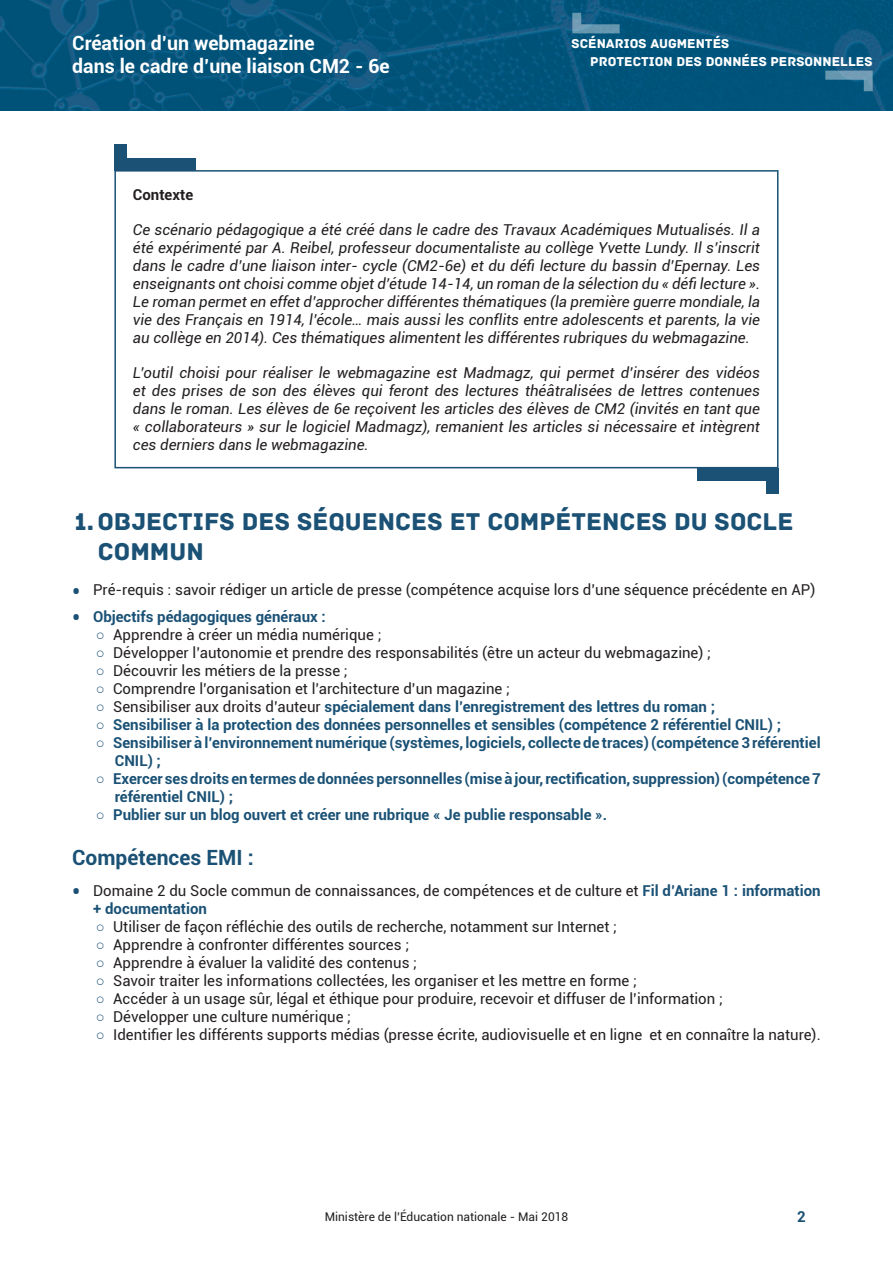
<style>
.page{position:relative;width:893px;height:1263px;background:#fff}
.page>*{position:absolute;margin:0;border:0;box-sizing:border-box;transform-origin:0 0}
.t1{font:25.5px/30px "Archive";color:#1a5175}
.Titre_2{font:700 21px "Roboto";color:#1a5175}
.t2{font:700 19.5px/23.4px "Roboto";color:#fff}
.t3{font:italic 15px/18px "Roboto";color:#231f20;text-align:justify}
.t4{font:15px/18px "Roboto";color:#231f20}
.Pagination{font:700 15px/18px "Roboto";color:#1a5175}
.t5{font:700 15px "Roboto";color:#231f20}
.t6{font:13.5px/18px "Archive";color:#fff}
.t7{font:12px "Roboto";color:#231f20}
.s1{font-weight:700;font-size:22.5px;color:#1a5175}
.s2{font-size:22.5px}
.s3{font-family:"Arial";color:#1a5175}
.s4{font-family:"Arial";font-weight:400}
.s5{font-weight:400;color:#231f20}
.s6{font-weight:700;color:#1a5175}
</style>
<div class="page">
<img style="left:0;top:0;width:893px;height:111px">
<svg style="left:825px;top:71px;width:48px;height:20px"></svg>
<svg style="left:572px;top:13px;width:48px;height:20px"></svg>
<div style="left:114px;top:170px;width:664px;height:298px;border:2px solid #1a5175"></div>
<div style="left:114px;top:144px;width:13px;height:26px;background:#1a5175"></div>
<div style="left:114px;top:158px;width:82px;height:12px;background:#1a5175"></div>
<div style="left:766px;top:468px;width:12px;height:26px;background:#1a5175"></div>
<div style="left:697px;top:468px;width:81px;height:12px;background:#1a5175"></div>
<h3 class="t2" style="left:72px;top:30px;width:319px">Création d’un webmagazine<br>dans le cadre d’une liaison CM2 - 6e</h3>
<p class="t6" style="left:590px;top:35px;width:284px;text-indent:-19px">SCÉNARIOS AUGMENTÉS<br>PROTECTION DES DONNÉES PERSONNELLES</p>
<p class="t5" style="left:133px;top:184px;width:62px">Contexte</p>
<p class="t3" style="left:133px;top:220px;width:629px">Ce scénario pédagogique a été créé dans le cadre des Travaux Académiques Mutualisés. Il a été expérimenté par A. Reibel, professeur documentaliste au collège Yvette Lundy. Il s’inscrit dans le cadre d’une liaison inter- cycle (CM2-6e) et du défi lecture du bassin d’Epernay. Les enseignants ont choisi comme objet d’étude 14-14, un roman de la sélection du « défi lecture ».<br>Le roman permet en effet d’approcher différentes thématiques (la première guerre mondiale, la vie des Français en 1914, l’école… mais aussi les conflits entre adolescents et parents, la vie au collège en 2014). Ces thématiques alimentent les différentes rubriques du webmagazine.</p>
<p class="t3" style="left:133px;top:363px;width:629px">L’outil choisi pour réaliser le webmagazine est Madmagz, qui permet d’insérer des vidéos et des prises de son des élèves qui feront des lectures théâtralisées de lettres contenues dans le roman. Les élèves de 6e reçoivent les articles des élèves de CM2 (invités en tant que « collaborateurs » sur le logiciel Madmagz), remanient les articles si nécessaire et intègrent ces derniers dans le webmagazine.</p>
<p class="t1" style="left:98px;top:507px;width:697px;text-indent:-23px">1.OBJECTIFS DES SÉQUENCES ET COMPÉTENCES DU SOCLE<br>COMMUN</p>
<p class="t4" style="left:72px;top:580px;width:745px"><span class="s1">•</span> Pré-requis : savoir rédiger un article de presse (compétence acquise lors d’une séquence précédente en AP)</p>
<p class="Pagination" style="left:72px;top:607px;width:255px"><span class="s2">•</span> Objectifs pédagogiques généraux :</p>
<p class="t4" style="left:96px;top:625px;width:287px"><span class="s3">○</span> Apprendre à créer un média numérique ;</p>
<p class="t4" style="left:96px;top:643px;width:617px"><span class="s3">○</span> Développer l’autonomie et prendre des responsabilités (être un acteur du webmagazine) ;</p>
<p class="t4" style="left:96px;top:661px;width:254px"><span class="s3">○</span> Découvrir les métiers de la presse ;</p>
<p class="t4" style="left:96px;top:679px;width:416px"><span class="s3">○</span> Comprendre l’organisation et l’architecture d’un magazine ;</p>
<p class="Pagination" style="left:96px;top:697px;width:621px"><span class="s4">○</span> <span class="s5">Sensibiliser aux droits d’auteur</span> spécialement dans l’enregistrement des lettres du roman ;</p>
<p class="Pagination" style="left:96px;top:715px;width:687px"><span class="s4">○</span> Sensibiliser à la protection des données personnelles et sensibles (compétence 2 référentiel CNIL) ;</p>
<p class="Pagination" style="left:115px;top:733px;width:707px;text-indent:-19px"><span class="s4">○</span> Sensibiliser à l’environnement numérique (systèmes, logiciels, collecte de traces)(compétence 3 référentiel<br>CNIL) ;</p>
<p class="Pagination" style="left:115px;top:769px;width:707px;text-indent:-19px"><span class="s4">○</span> Exercer sesdroits entermesdedonnéespersonnelles (mise à jour,rectification, suppression)(compétence 7 référentiel CNIL) ;</p>
<p class="Pagination" style="left:96px;top:805px;width:513px"><span class="s4">○</span> Publier sur un blog ouvert et créer une rubrique « Je publie responsable ».</p>
<h2 class="Titre_2" style="left:72px;top:843px;width:183px">Compétences EMI :</h2>
<p class="t4" style="left:93px;top:881px;width:729px;text-indent:-21px"><span class="s1">•</span> Domaine 2 du Socle commun de connaissances, de compétences et de culture et <span class="s6">Fil d’Ariane 1 : information + documentation</span></p>
<p class="t4" style="left:96px;top:917px;width:523px"><span class="s3">○</span> Utiliser de façon réfléchie des outils de recherche, notamment sur Internet ;</p>
<p class="t4" style="left:96px;top:935px;width:315px"><span class="s3">○</span> Apprendre à confronter différentes sources ;</p>
<p class="t4" style="left:96px;top:953px;width:323px"><span class="s3">○</span> Apprendre à évaluer la validité des contenus ;</p>
<p class="t4" style="left:96px;top:971px;width:543px"><span class="s3">○</span> Savoir traiter les informations collectées, les organiser et les mettre en forme ;</p>
<p class="t4" style="left:96px;top:989px;width:629px"><span class="s3">○</span> Accéder à un usage sûr, légal et éthique pour produire, recevoir et diffuser de l’information ;</p>
<p class="t4" style="left:96px;top:1007px;width:257px"><span class="s3">○</span> Développer une culture numérique ;</p>
<p class="t4" style="left:96px;top:1025px;width:726px"><span class="s3">○</span> Identifier les différents supports médias (presse écrite, audiovisuelle et en ligne et en connaître la nature).</p>
<p class="t7" style="left:325px;top:1208px;width:245px">Ministère de l’Éducation nationale - Mai 2018</p>
<p class="Pagination" style="left:797px;top:1207px;width:10px">2</p>
</div>
